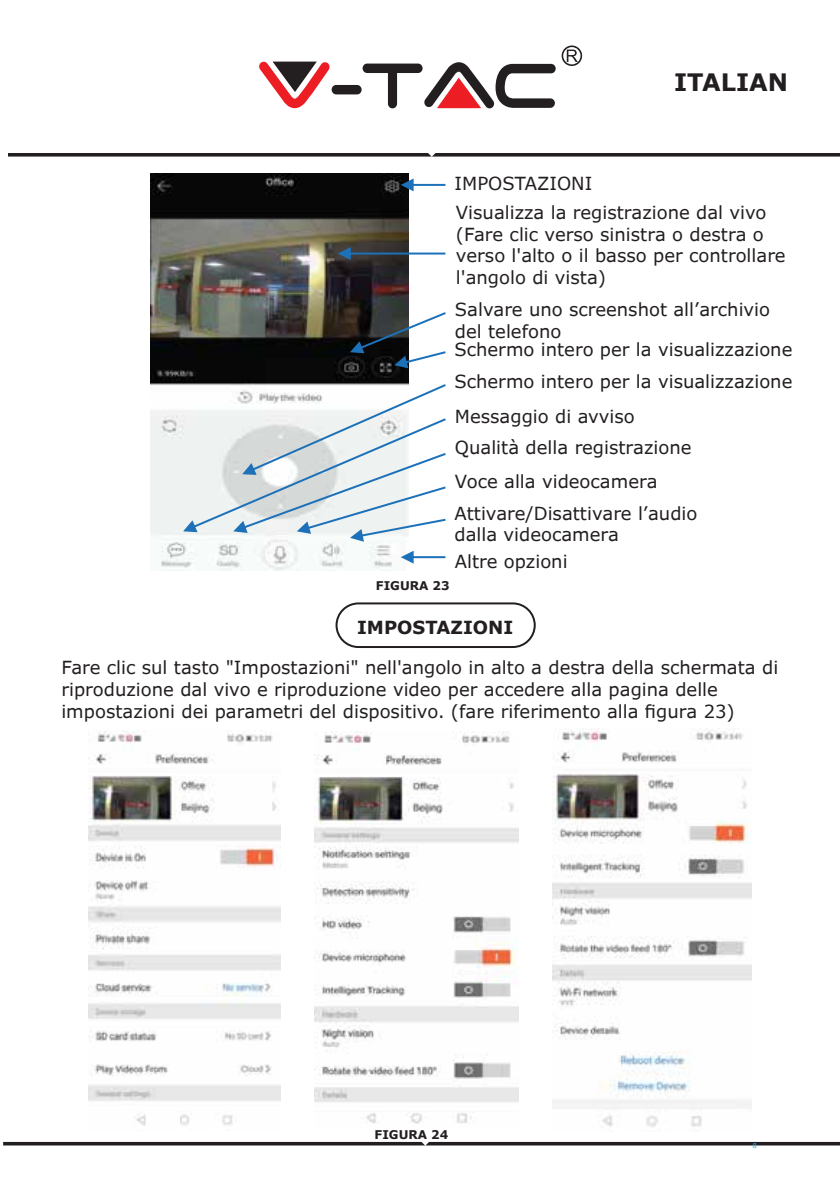
<style>
.page{position:relative;width:840px;height:1191px;background:#fff}
.page>*{position:absolute;margin:0;border:0;box-sizing:border-box;transform-origin:0 0}
.t1{font:700 24px "Verdana Pro";color:#231f20}
.t2{font:18px/21.6px "Verdana Pro";color:#231f20}
.t3{font:700 18px "Verdana Pro";color:#231f20}
.t4{font:700 12px "Verdana Pro";color:#231f20}
.t5{font:8px "Calibri";color:#2bace2}
</style>
<div class="page">
<hr style="left:3px;top:1142px;width:836px;height:3px;background:#231f20">
<div style="left:335px;top:602px;width:200px;height:46px;border:2px solid #231f20;border-radius:22px"></div>
<img style="left:88px;top:730px;width:192px;height:396px">
<img style="left:314px;top:731px;width:204px;height:393px">
<img style="left:552px;top:729px;width:199px;height:398px">
<svg style="left:8px;top:153px;width:831px;height:4px;background:#3b3738"></svg>
<img style="left:150px;top:173px;width:258px;height:397px">
<hr style="left:411px;top:184px;width:34px;height:2px;background:#1c71b9">
<svg style="left:400px;top:178px;width:13px;height:13px"></svg>
<hr style="left:348px;top:252px;width:97px;height:2px;background:#1c71b9">
<svg style="left:337px;top:247px;width:13px;height:13px"></svg>
<svg style="left:183px;top:382px;width:263px;height:160px"></svg>
<hr style="left:411px;top:556px;width:34px;height:2px;background:#1c71b9">
<svg style="left:400px;top:551px;width:13px;height:12px"></svg>
<svg style="left:350px;top:310px;width:96px;height:58px"></svg>
<div style="left:331px;top:85px;width:30px;height:9px;background:#231f20;border-radius:5px"></div>
<div style="left:362px;top:64px;width:60px;height:9px;background:#231f20;border-radius:5px"></div>
<div style="left:388px;top:65px;width:9px;height:43px;background:#231f20;border-radius:5px"></div>
<svg style="left:259px;top:61px;width:71px;height:47px"></svg>
<svg style="left:424px;top:62px;width:131px;height:46px"></svg>
<svg style="left:561px;top:45px;width:20px;height:21px"></svg>
<h1 class="t1" style="left:673px;top:67px;width:116px">ITALIAN</h1>
<p class="t2" style="left:454px;top:169px;width:313px;line-height:29.4px">IMPOSTAZIONI<br>Visualizza la registrazione dal vivo</p>
<p class="t2" style="left:455px;top:223px;width:331px">(Fare clic verso sinistra o destra o verso l'alto o il basso per controllare l'angolo di vista)</p>
<p class="t2" style="left:454px;top:299px;width:316px">Salvare uno screenshot all’archivio del telefono</p>
<p class="t2" style="left:454px;top:333px;width:339px;line-height:32.2px">Schermo intero per la visualizzazione<br>Schermo intero per la visualizzazione</p>
<p class="t2" style="left:454px;top:401px;width:238px;line-height:31px">Messaggio di avviso<br>Qualità della registrazione</p>
<p class="t2" style="left:454px;top:466px;width:244px;line-height:31.6px">Voce alla videocamera<br>Attivare/Disattivare l’audio</p>
<p class="t2" style="left:454px;top:522px;width:166px;line-height:26.8px">dalla videocamera<br>Altre opzioni</p>
<p class="t4" style="left:376px;top:578px;width:75px">FIGURA 23</p>
<p class="t3" style="left:357px;top:615px;width:158px">IMPOSTAZIONI</p>
<p class="t2" style="left:61px;top:656px;width:718px">Fare clic sul tasto "Impostazioni" nell'angolo in alto a destra della schermata di riproduzione dal vivo e riproduzione video per accedere alla pagina delle impostazioni dei parametri del dispositivo. (fare riferimento alla figura 23)</p>
<p class="t4" style="left:374px;top:1126px;width:75px">FIGURA 24</p>
<p class="t5" style="left:752px;top:1139px;width:6px">8</p>
</div>
